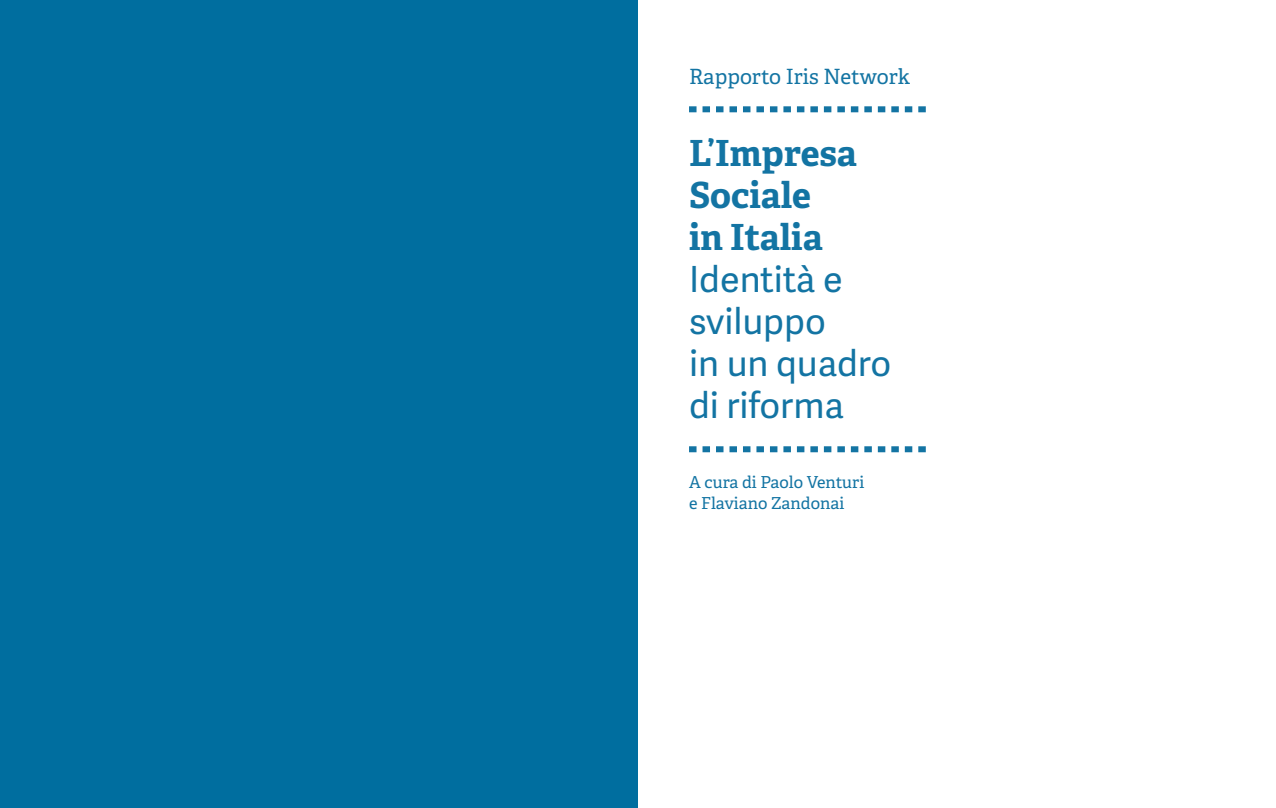
<style>
.page{position:relative;width:1276px;height:808px;background:#fff}
.page>*{position:absolute;margin:0;border:0;box-sizing:border-box;transform-origin:0 0}
.t1{font:36px/42px "Adelle Sans";color:#1374a3}
.t2{font:700 36px/42px "Adelle";color:#1374a3}
.t3{font:21px "Adelle";color:#1374a3}
.t4{font:16.5px/21px "Adelle";color:#1374a3}
</style>
<div class="page">
<svg style="left:689px;top:106px;width:237px;height:6px"></svg>
<svg style="left:689px;top:446px;width:237px;height:6px"></svg>
<div style="left:0;top:1px;width:638px;height:807px;background:#006e9f"></div>
<p class="t3" style="left:689px;top:63px;width:223px">Rapporto Iris Network</p>
<p class="t2" style="left:689px;top:132px;width:169px">L’Impresa<br>Sociale<br>in Italia</p>
<p class="t1" style="left:689px;top:257px;width:204px">Identità e sviluppo<br>in un quadro di riforma</p>
<p class="t4" style="left:689px;top:472px;width:177px">A cura di Paolo Venturi e Flaviano Zandonai</p>
</div>
